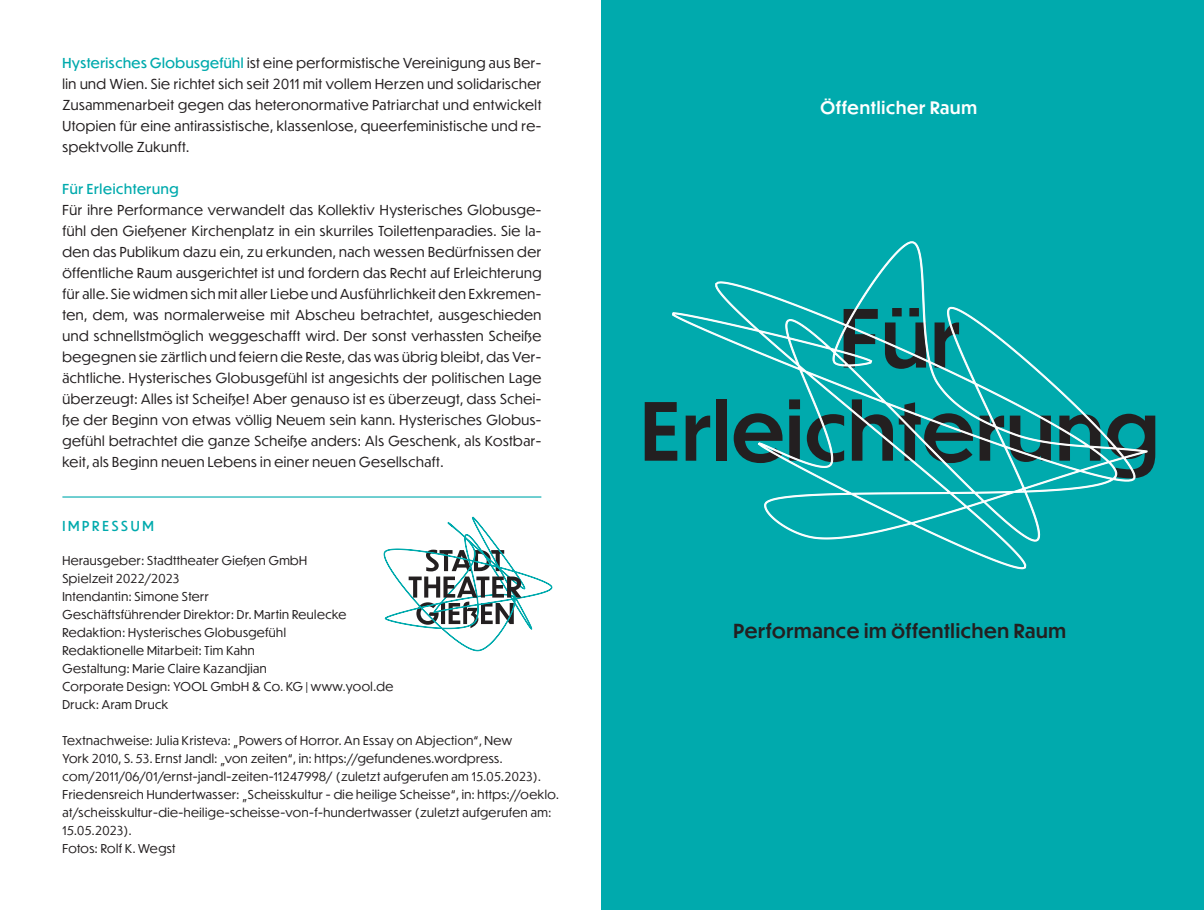
<style>
.page{position:relative;width:1204px;height:910px;background:#fff}
.page>*{position:absolute;margin:0;border:0;box-sizing:border-box;transform-origin:0 0}
.t1{font:500 78.6px/93.2px "Dunbar Tall";letter-spacing:.02em;color:#231f20;text-align:center}
.t2{font:500 19.05px "Dunbar Tall";letter-spacing:.04em;color:#231f20}
.t3{font:500 16.95px "Dunbar Tall";letter-spacing:.05em;color:#fff}
.t4{font:13.5px/21px "Dunbar Tall";letter-spacing:.04em;color:#231f20;text-align:justify}
.t5{font:13.5px "Dunbar Tall";letter-spacing:.05em;color:#00aaad}
.t6{font:13.5px "Dunbar Tall";letter-spacing:.2em;color:#00aaad}
.t7{font:12px/18px "Dunbar Tall";letter-spacing:.04em;color:#231f20}
.s1{color:#00aaad}
</style>
<div class="page">
<div style="left:602px;top:0;width:601px;height:910px;background:#00aaad"></div>
<svg style="left:384px;top:517px;width:168px;height:134px"></svg>
<hr style="left:62px;top:496px;width:479px;height:2px;background:#00aaad">
<svg style="left:672px;top:241px;width:475px;height:328px"></svg>
<p class="t4" style="left:62px;top:51px;width:480px"><span class="s1">Hysterisches Globusgefühl</span> ist eine performistische Vereinigung aus Ber&shy;lin und Wien. Sie richtet sich seit 2011 mit vollem Herzen und solidarischer Zusammenarbeit gegen das heteronormative Patriarchat und entwickelt Utopien für eine antirassistische, klassenlose, queerfeministische und re&shy;spektvolle Zukunft.</p>
<p class="t5" style="left:62px;top:179px;width:117px">Für Erleichterung</p>
<p class="t4" style="left:62px;top:198px;width:480px">Für ihre Performance verwandelt das Kollektiv Hysterisches Globusge&shy;fühl den Gießener Kirchenplatz in ein skurriles Toilettenparadies. Sie la&shy;den das Publikum dazu ein, zu erkunden, nach wessen Bedürfnissen der öffentliche Raum ausgerichtet ist und fordern das Recht auf Erleichterung für alle. Sie widmen sich mit aller Liebe und Ausführlichkeit den Exkremen&shy;ten, dem, was normalerweise mit Abscheu betrachtet, ausgeschieden und schnellstmöglich weggeschafft wird. Der sonst verhassten Scheiße begegnen sie zärtlich und feiern die Reste, das was übrig bleibt, das Ver&shy;ächtliche. Hysterisches Globusgefühl ist angesichts der politischen Lage überzeugt: Alles ist Scheiße! Aber genauso ist es überzeugt, dass Schei&shy;ße der Beginn von etwas völlig Neuem sein kann. Hysterisches Globus&shy;gefühl betrachtet die ganze Scheiße anders: Als Geschenk, als Kostbar&shy;keit, als Beginn neuen Lebens in einer neuen Gesellschaft.</p>
<p class="t6" style="left:62px;top:516px;width:93px">IMPRESSUM</p>
<p class="t7" style="left:62px;top:551px;width:332px">Herausgeber: Stadttheater Gießen GmbH<br>Spielzeit 2022/2023<br>Intendantin: Simone Sterr<br>Geschäftsführender Direktor: Dr. Martin Reulecke Redaktion: Hysterisches Globusgefühl<br>Redaktionelle Mitarbeit: Tim Kahn<br>Gestaltung: Marie Claire Kazandjian<br>Corporate Design: YOOL GmbH &amp; Co. KG | www.yool.de Druck: Aram Druck</p>
<p class="t7" style="left:62px;top:731px;width:498px">Textnachweise: Julia Kristeva: „Powers of Horror. An Essay on Abjection“, New<br>York 2010, S. 53. Ernst Jandl: „von zeiten“, in: https://gefundenes.wordpress. com/2011/06/01/ernst-jandl-zeiten-11247998/ (zuletzt aufgerufen am 15.05.2023).<br>Friedensreich Hundertwasser: „Scheisskultur - die heilige Scheisse“, in: https://oeklo. at/scheisskultur-die-heilige-scheisse-von-f-hundertwasser (zuletzt aufgerufen am:<br>15.05.2023).<br>Fotos: Rolf K. Wegst</p>
<p class="t3" style="left:820px;top:95px;width:158px">Öffentlicher Raum</p>
<h1 class="t1" style="left:640px;top:289px;width:519px">Für<br>Erleichterung</h1>
<h2 class="t2" style="left:733px;top:617px;width:334px">Performance im öffentlichen Raum</h2>
</div>
